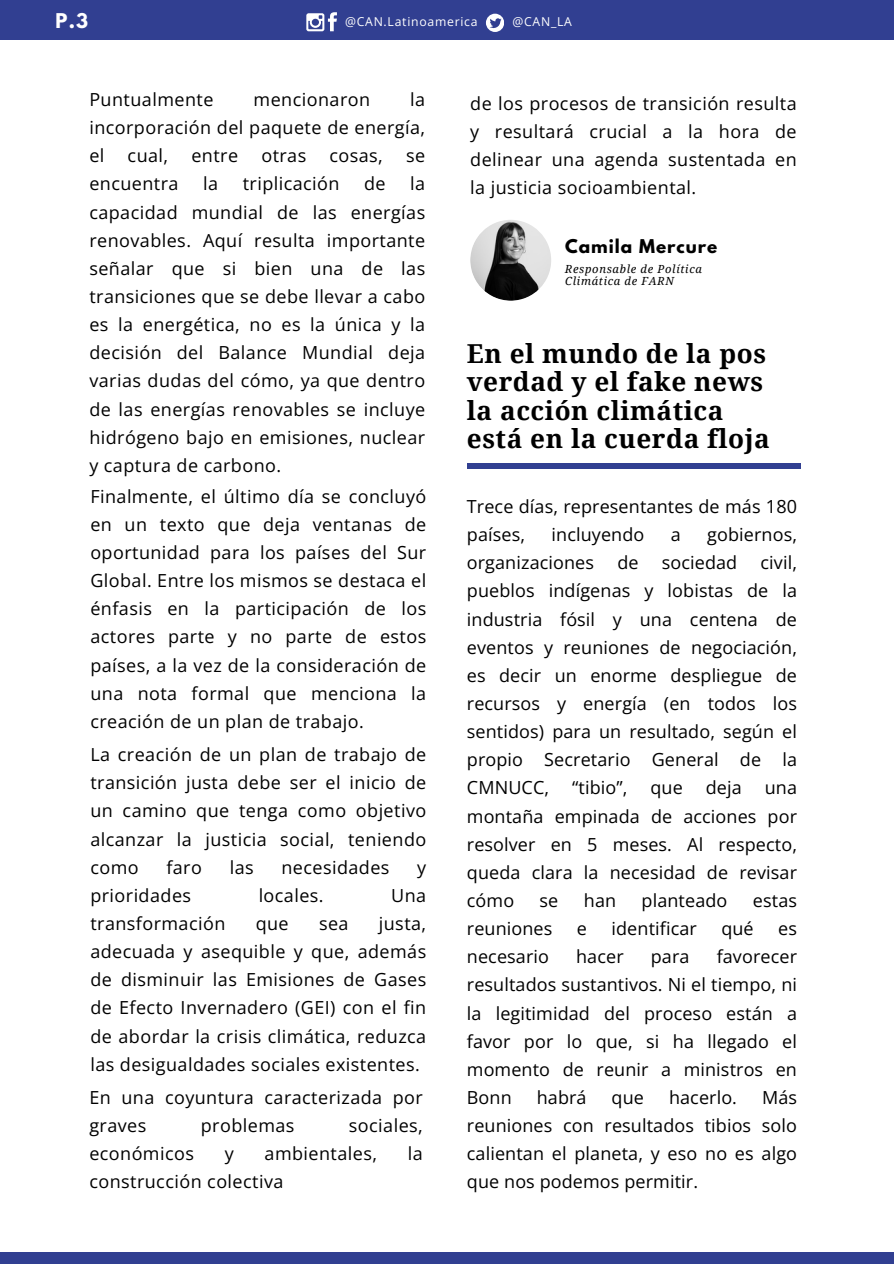
<style>
.page{position:relative;width:894px;height:1264px;background:#fff}
.page>*{position:absolute;margin:0;border:0;box-sizing:border-box;transform-origin:0 0}
.t1{font:700 26.1px/28.2px "Droid Serif";letter-spacing:.02em;color:#000}
.t2{font:18px/28.2px "Open Sans";letter-spacing:.025em;color:#000;text-align:justify}
.t3{font:18px/28.2px "Open Sans";letter-spacing:.005em;color:#000}
.t4{font:700 18px "League Spartan";color:#fff}
.t5{font:700 16.8px "League Spartan";letter-spacing:.06em;color:#000}
.t6{font:12.3px "Open Sans";letter-spacing:.06em;color:#fff}
.t7{font:italic 11.25px/12.1px "Droid Serif";letter-spacing:.06em;color:#000}
</style>
<div class="page">
<div style="left:0;top:0;width:893px;height:39px;background:#313f91"></div>
<div style="left:0;top:1252px;width:893px;height:11px;background:#313f91"></div>
<svg style="left:306px;top:12px;width:31px;height:19px"></svg>
<svg style="left:486px;top:14px;width:18px;height:18px"></svg>
<img style="left:470px;top:220px;width:81px;height:81px;border-radius:50%">
<div style="left:467px;top:463px;width:333px;height:5px;background:#313f91"></div>
<p class="t4" style="left:56px;top:12px;width:34px">P.3</p>
<h2 class="t6" style="left:345px;top:13px;width:134px">@CAN.Latinoamerica</h2>
<p class="t6" style="left:512px;top:13px;width:61px">@CAN_LA</p>
<h4 class="t2" style="left:89px;top:85px;width:337px;text-indent:321px">la incorporación del paquete de energía, el</h4>
<h4 class="t2" style="left:89px;top:85px;width:125px">Puntualmente</h4>
<h4 class="t2" style="left:253px;top:85px;width:118px">mencionaron</h4>
<h4 class="t2" style="left:128px;top:141px;width:42px">cual,</h4>
<h4 class="t2" style="left:191px;top:141px;width:48px">entre</h4>
<h4 class="t2" style="left:261px;top:141px;width:46px">otras</h4>
<h4 class="t2" style="left:329px;top:141px;width:55px">cosas,</h4>
<h4 class="t2" style="left:406px;top:141px;width:21px">se</h4>
<h4 class="t2" style="left:89px;top:169px;width:91px">encuentra</h4>
<h4 class="t2" style="left:203px;top:169px;width:16px">la</h4>
<h4 class="t2" style="left:243px;top:169px;width:98px">triplicación</h4>
<h4 class="t2" style="left:364px;top:169px;width:23px">de</h4>
<h4 class="t2" style="left:89px;top:169px;width:337px;text-indent:321px">la capacidad mundial de las energías renovables. Aquí resulta importante señalar que si bien una de las transiciones que se debe llevar a cabo es la energética, no es la única y la decisión del Balance Mundial deja varias dudas del cómo, ya que dentro de las energías renovables se incluye hidrógeno bajo en emisiones, nuclear y captura de carbono.</h4>
<p class="t2" style="left:90px;top:481px;width:337px">Finalmente, el último día se concluyó en un texto que deja ventanas de oportunidad para los países del Sur Global. Entre los mismos se destaca el énfasis en la participación de los actores parte y no parte de estos países, a la vez de la consideración de una nota formal que menciona la creación de un plan de trabajo.</p>
<p class="t2" style="left:90px;top:740px;width:337px">La creación de un plan de trabajo de transición justa debe ser el inicio de un camino que tenga como objetivo alcanzar la justicia social, teniendo como</p>
<p class="t2" style="left:166px;top:852px;width:37px">faro</p>
<p class="t2" style="left:229px;top:852px;width:25px">las</p>
<p class="t2" style="left:281px;top:852px;width:110px">necesidades</p>
<p class="t2" style="left:417px;top:852px;width:11px">y</p>
<p class="t2" style="left:90px;top:880px;width:102px">prioridades</p>
<p class="t2" style="left:258px;top:880px;width:66px">locales.</p>
<p class="t2" style="left:391px;top:880px;width:37px">Una</p>
<p class="t2" style="left:90px;top:908px;width:136px">transformación</p>
<p class="t2" style="left:255px;top:908px;width:35px">que</p>
<p class="t2" style="left:319px;top:908px;width:31px">sea</p>
<p class="t2" style="left:90px;top:908px;width:337px;text-indent:288px">justa, adecuada y asequible y que, además de disminuir las Emisiones de Gases de Efecto Invernadero (GEI) con el fin de abordar la crisis climática, reduzca las desigualdades sociales existentes.</p>
<h5 class="t2" style="left:89px;top:1082px;width:335px">En una coyuntura caracterizada por graves</h5>
<h5 class="t2" style="left:201px;top:1110px;width:95px">problemas</h5>
<h5 class="t2" style="left:349px;top:1110px;width:75px">sociales,</h5>
<h5 class="t2" style="left:89px;top:1139px;width:106px">económicos</h5>
<h5 class="t2" style="left:225px;top:1139px;width:11px">y</h5>
<h5 class="t2" style="left:264px;top:1139px;width:114px">ambientales,</h5>
<h5 class="t2" style="left:408px;top:1139px;width:16px">la</h5>
<h5 class="t2" style="left:89px;top:1167px;width:195px">construcción colectiva</h5>
<h4 class="t2" style="left:470px;top:88px;width:328px">de los procesos de transición resulta y resultará crucial a la hora de delinear una agenda sustentada en la justicia socioambiental.</h4>
<h4 class="t5" style="left:565px;top:238px;width:154px">Camila Mercure</h4>
<h4 class="t7" style="left:565px;top:263px;width:138px">Responsable de Política<br>Climática de FARN</h4>
<h3 class="t1" style="left:467px;top:340px;width:304px">En el mundo de la pos verdad y el fake news la acción climática está en la cuerda floja</h3>
<p class="t3" style="left:467px;top:492px;width:331px">Trece días, representantes de más 180 países,</p>
<p class="t3" style="left:551px;top:520px;width:94px">incluyendo</p>
<p class="t2" style="left:670px;top:520px;width:11px">a</p>
<p class="t3" style="left:707px;top:520px;width:91px">gobiernos,</p>
<p class="t3" style="left:467px;top:548px;width:129px">organizaciones</p>
<p class="t2" style="left:617px;top:548px;width:23px">de</p>
<p class="t3" style="left:661px;top:548px;width:77px">sociedad</p>
<p class="t2" style="left:467px;top:548px;width:331px;text-indent:293px">civil, pueblos indígenas y lobistas de la industria fósil y una centena de eventos y reuniones de negociación, es decir un enorme despliegue de recursos y energía (en todos los sentidos) para un resultado, según el propio Secretario General de la CMNUCC,</p>
<p class="t2" style="left:572px;top:773px;width:57px">“tibio”,</p>
<p class="t2" style="left:650px;top:773px;width:34px">que</p>
<p class="t2" style="left:705px;top:773px;width:37px">deja</p>
<p class="t2" style="left:467px;top:773px;width:331px;text-indent:298px">una montaña empinada de acciones por resolver en 5 meses. Al respecto, queda clara la necesidad de revisar cómo</p>
<p class="t2" style="left:539px;top:885px;width:20px">se</p>
<p class="t2" style="left:583px;top:885px;width:34px">han</p>
<p class="t3" style="left:641px;top:885px;width:87px">planteado</p>
<p class="t2" style="left:752px;top:885px;width:46px">estas</p>
<p class="t3" style="left:467px;top:914px;width:87px">reuniones</p>
<p class="t2" style="left:576px;top:914px;width:12px">e</p>
<p class="t3" style="left:611px;top:914px;width:87px">identificar</p>
<p class="t2" style="left:721px;top:914px;width:34px">qué</p>
<p class="t2" style="left:778px;top:914px;width:20px">es</p>
<p class="t3" style="left:467px;top:942px;width:84px">necesario</p>
<p class="t2" style="left:576px;top:942px;width:49px">hacer</p>
<p class="t2" style="left:650px;top:942px;width:40px">para</p>
<p class="t2" style="left:467px;top:942px;width:331px;text-indent:250px">favorecer resultados sustantivos. Ni el tiempo, ni la legitimidad del proceso están a favor por lo que, si ha llegado el momento de reunir a ministros en Bonn</p>
<p class="t2" style="left:467px;top:1082px;width:331px;text-indent:295px">Más reuniones con resultados tibios solo calientan el planeta, y eso no es algo que nos podemos permitir.</p>
<p class="t2" style="left:536px;top:1082px;width:51px">habrá</p>
<p class="t2" style="left:611px;top:1082px;width:34px">que</p>
<p class="t3" style="left:668px;top:1082px;width:69px">hacerlo.</p>
</div>
